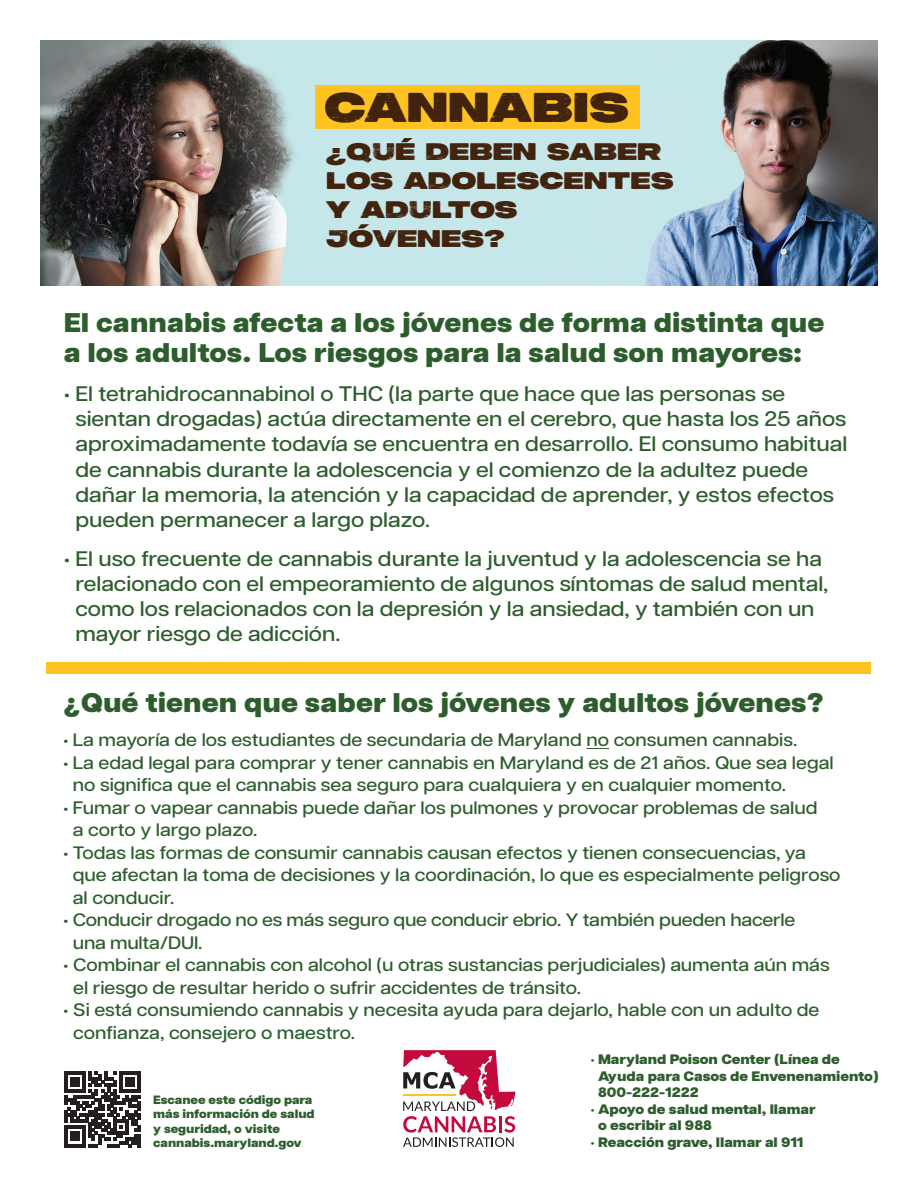
<style>
.page{position:relative;width:918px;height:1188px;background:#fff}
.page>*{position:absolute;margin:0;border:0;box-sizing:border-box;transform-origin:0 0}
.t1{font:41.7px "Peckham Press";color:#41220d}
.t2{font:800 27px/30px "Articulat CF";color:#2d5d2d;scale:1.1 1}
.t3{font:24px/28.8px "Peckham Press";color:#41220d}
.t4{font:500 21px/25.2px "Articulat CF";color:#2d5d2d;scale:1.1 1}
.t5{font:500 18px/22.5px "Articulat CF";color:#2d5d2d;scale:1.1 1}
.t6{font:800 13.65px/16.5px "Articulat CF";letter-spacing:-.005em;color:#2d5d2d;scale:1.1 1}
.t7{font:800 12px/14.4px "Articulat CF";letter-spacing:-.005em;color:#2d5d2d;scale:1.1 1}
.s1{font-weight:700}
</style>
<div class="page">
<div style="left:46px;top:662px;width:825px;height:12px;background:#fec221"></div>
<svg style="left:65px;top:1071px;width:76px;height:76px"></svg>
<svg style="left:403px;top:1050px;width:113px;height:97px"></svg>
<svg style="left:586px;top:748px;width:23px;height:1px"></svg>
<img style="left:40px;top:40px;width:838px;height:245px">
<div style="left:315px;top:86px;width:325px;height:43px;background:#fec221"></div>
<svg style="left:401px;top:138px;width:12px;height:4px"></svg>
<svg style="left:358px;top:224px;width:11px;height:5px"></svg>
<h1 class="t1" style="left:324px;top:87px;width:307px">CANNABIS</h1>
<h3 class="t3" style="left:326px;top:139px;width:349px">¿QUE DEBEN SABER<br>LOS ADOLESCENTES<br>Y ADULTOS<br>JOVENES?</h3>
<h2 class="t2" style="left:64px;top:308px;width:693px">El cannabis afecta a los jóvenes de forma distinta que a los adultos. Los riesgos para la salud son mayores:</h2>
<p class="t4" style="left:75px;top:380px;width:703px;text-indent:-12px"><span class="s1">•</span> El tetrahidrocannabinol o THC (la parte que hace que las personas se sientan drogadas) actúa directamente en el cerebro, que hasta los 25 años aproximadamente todavía se encuentra en desarrollo. El consumo habitual de cannabis durante la adolescencia y el comienzo de la adultez puede dañar la memoria, la atención y la capacidad de aprender, y estos efectos pueden permanecer a largo plazo.</p>
<p class="t4" style="left:75px;top:545px;width:686px;text-indent:-12px"><span class="s1">•</span> El uso frecuente de cannabis durante la juventud y la adolescencia se ha relacionado con el empeoramiento de algunos síntomas de salud mental, como los relacionados con la depresión y la ansiedad, y también con un mayor riesgo de adicción.</p>
<h2 class="t2" style="left:63px;top:687px;width:693px">¿Qué tienen que saber los jóvenes y adultos jóvenes?</h2>
<p class="t5" style="left:63px;top:728px;width:669px"><span class="s1">•</span> La mayoría de los estudiantes de secundaria de Maryland no consumen cannabis.</p>
<p class="t5" style="left:73px;top:750px;width:693px;text-indent:-10px"><span class="s1">•</span> La edad legal para comprar y tener cannabis en Maryland es de 21 años. Que sea legal no significa que el cannabis sea seguro para cualquiera y en cualquier momento.</p>
<p class="t5" style="left:73px;top:795px;width:679px;text-indent:-10px"><span class="s1">•</span> Fumar o vapear cannabis puede dañar los pulmones y provocar problemas de salud a corto y largo plazo.</p>
<p class="t5" style="left:73px;top:840px;width:699px;text-indent:-10px"><span class="s1">•</span> Todas las formas de consumir cannabis causan efectos y tienen consecuencias, ya que afectan la toma de decisiones y la coordinación, lo que es especialmente peligroso al conducir.</p>
<p class="t5" style="left:73px;top:908px;width:658px;text-indent:-10px"><span class="s1">•</span> Conducir drogado no es más seguro que conducir ebrio. Y también pueden hacerle una multa/DUI.</p>
<p class="t5" style="left:73px;top:953px;width:689px;text-indent:-10px"><span class="s1">•</span> Combinar el cannabis con alcohol (u otras sustancias perjudiciales) aumenta aún más el riesgo de resultar herido o sufrir accidentes de tránsito.</p>
<p class="t5" style="left:73px;top:998px;width:680px;text-indent:-10px"><span class="s1">•</span> Si está consumiendo cannabis y necesita ayuda para dejarlo, hable con un adulto de confianza, consejero o maestro.</p>
<p class="t6" style="left:598px;top:1051px;width:257px;text-indent:-8px">• Maryland Poison Center (Línea de<br>Ayuda para Casos de Envenenamiento)<br>800-222-1222</p>
<p class="t6" style="left:598px;top:1101px;width:199px;text-indent:-8px">• Apoyo de salud mental, llamar o escribir al 988</p>
<p class="t6" style="left:590px;top:1134px;width:196px">• Reacción grave, llamar al 911</p>
<p class="t7" style="left:153px;top:1092px;width:148px">Escanee este código para más información de salud y seguridad, o visite cannabis.maryland.gov</p>
</div>
